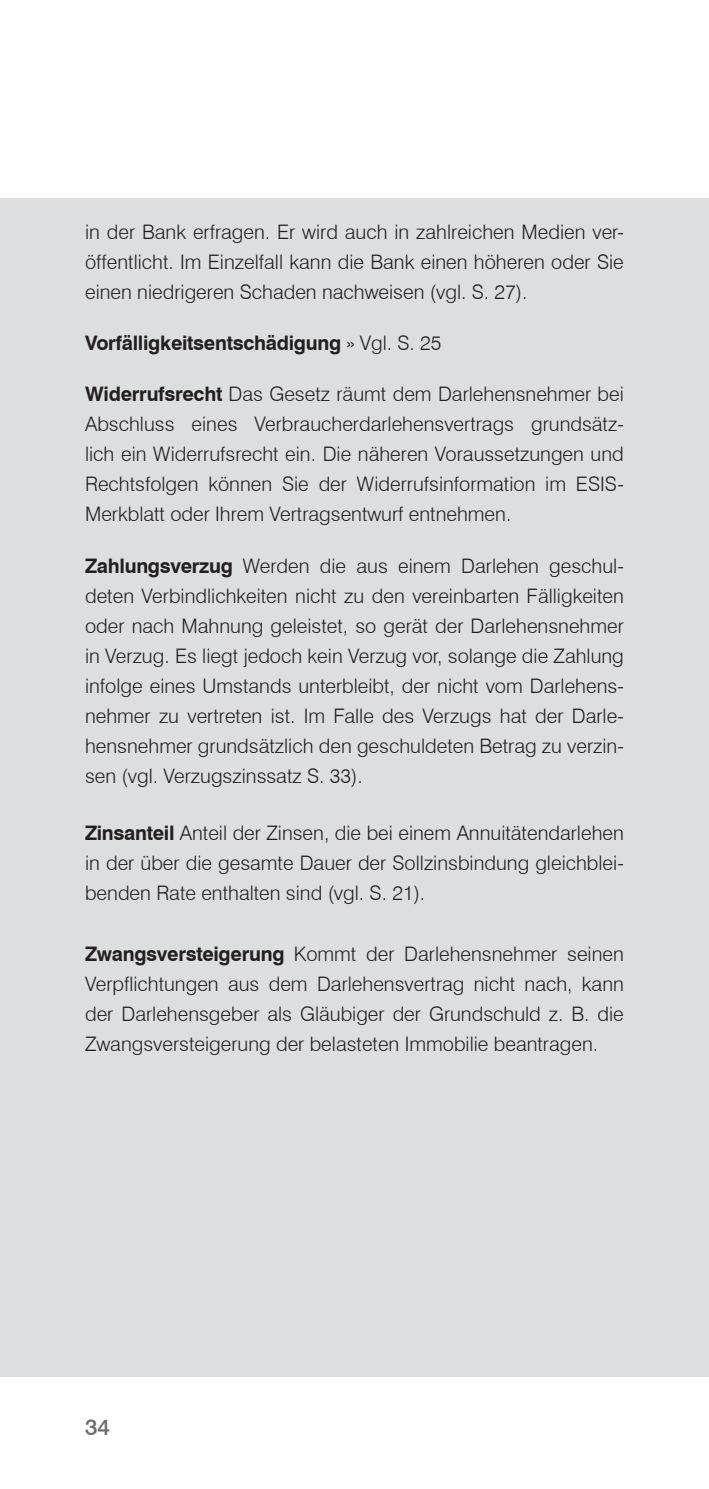
<style>
.page{position:relative;width:709px;height:1489px;background:#fff}
.page>*{position:absolute;margin:0;border:0;box-sizing:border-box;transform-origin:0 0}
.t1{font:500 22.5px "Swiss 721 BT";color:#6c6d70}
.t2{font:300 20px/30px "Swiss 721 BT";color:#231f20;text-align:justify}
.t3{font:700 20px "Swiss 721 BT";letter-spacing:-.015em;color:#231f20}
.s1{font-weight:300}
.s2{font-weight:700}
</style>
<div class="page">
<div style="left:0;top:198px;width:709px;height:1179px;background:#dddee0"></div>
<p class="t2" style="left:85px;top:216px;width:540px">in der Bank erfragen. Er wird auch in zahlreichen Medien ver&shy;öffentlicht. Im Einzelfall kann die Bank einen höheren oder Sie einen niedrigeren Schaden nachweisen (vgl. S. 27).</p>
<p class="t3" style="left:85px;top:330px;width:358px">Vorfälligkeitsentschädigung <span class="s1">» Vgl. S. 25</span></p>
<p class="t2" style="left:85px;top:379px;width:540px"><span class="s2">Widerrufsrecht</span> Das Gesetz räumt dem Darlehensnehmer bei Abschluss eines Verbraucherdarlehensvertrags grundsätz&shy;lich ein Widerrufsrecht ein. Die näheren Voraussetzungen und Rechtsfolgen können Sie der Widerrufsinformation im ESIS-Merkblatt oder Ihrem Vertragsentwurf entnehmen.</p>
<p class="t2" style="left:85px;top:550px;width:540px"><span class="s2">Zahlungsverzug</span> Werden die aus einem Darlehen geschul&shy;deten Verbindlichkeiten nicht zu den vereinbarten Fälligkeiten oder nach Mahnung geleistet, so gerät der Darlehensnehmer in Verzug. Es liegt jedoch kein Verzug vor, solange die Zahlung infolge eines Umstands unterbleibt, der nicht vom Darlehens&shy;nehmer zu vertreten ist. Im Falle des Verzugs hat der Darle&shy;hensnehmer grundsätzlich den geschuldeten Betrag zu verzin&shy;sen (vgl. Verzugszinssatz S. 33).</p>
<p class="t2" style="left:85px;top:818px;width:540px"><span class="s2">Zinsanteil</span> Anteil der Zinsen, die bei einem Annuitätendarlehen in der über die gesamte Dauer der Sollzinsbindung gleichblei&shy;benden Rate enthalten sind (vgl. S. 21).</p>
<p class="t2" style="left:85px;top:938px;width:540px"><span class="s2">Zwangsversteigerung</span> Kommt der Darlehensnehmer seinen Verpflichtungen aus dem Darlehensvertrag nicht nach, kann der Darlehensgeber als Gläubiger der Grundschuld z. B. die Zwangsversteigerung der belasteten Immobilie beantragen.</p>
<p class="t1" style="left:85px;top:1413px;width:27px">34</p>
</div>
